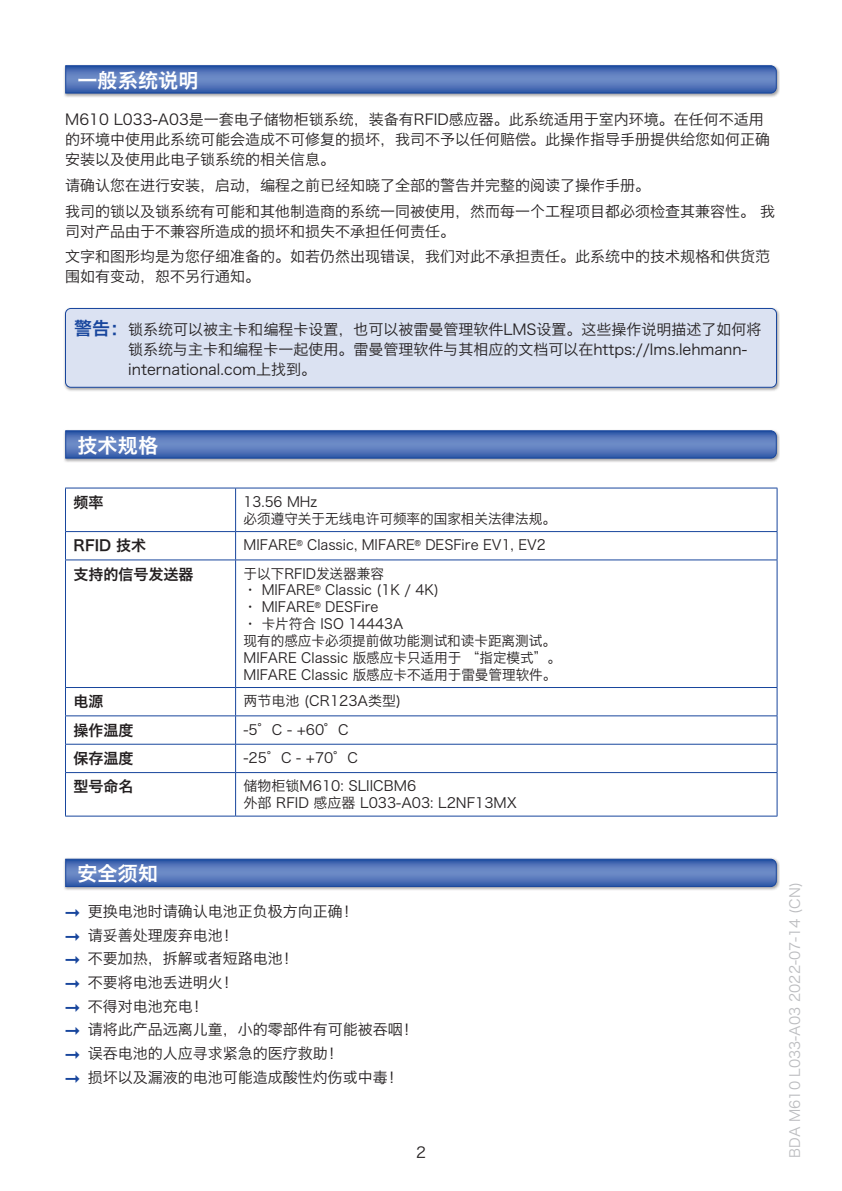
<style>
.page{position:relative;width:842px;height:1191px;background:#fff}
.page>*{position:absolute;margin:0;border:0;box-sizing:border-box;transform-origin:0 0}
.t1{font:20px "Hiragino Sans GB W6";letter-spacing:.01em;color:#fff}
.t2{font:15px/23.6px "Hiragino Sans GB W3";color:#231f20}
.t3{font:15px "Hiragino Sans GB W6";color:#231f20}
.t4{font:14px/16.8px "Hiragino Sans GB W3";color:#231f20}
.t5{font:14px "Hiragino Sans GB W3";color:#bcbdc0}
.s1{font-family:"Hiragino Sans GB W6";font-size:18px;color:#18469d}
</style>
<div class="page">
<div style="left:63px;top:64px;width:717px;height:34px;background:#231f20;opacity:.4"></div>
<svg style="left:65px;top:65px;width:712px;height:29px"></svg>
<div style="left:63px;top:307px;width:717px;height:84px;background:#231f20;opacity:.4"></div>
<div style="left:65px;top:308px;width:711px;height:79px;background:#dbe2f2;border-radius:5px"></div>
<div style="left:65px;top:308px;width:712px;height:79px;border:1px solid #18469d;border-radius:5px"></div>
<div style="left:63px;top:429px;width:717px;height:34px;background:#231f20;opacity:.4"></div>
<svg style="left:65px;top:430px;width:712px;height:29px"></svg>
<div style="left:63px;top:857px;width:717px;height:34px;background:#231f20;opacity:.4"></div>
<svg style="left:65px;top:858px;width:712px;height:29px"></svg>
<svg style="left:236px;top:532px;width:541px;height:283px"></svg>
<hr style="left:65px;top:488px;width:171px;height:1px;background:#18469d">
<hr style="left:65px;top:488px;width:1px;height:43px;background:#18469d">
<hr style="left:236px;top:488px;width:541px;height:1px;background:#18469d">
<hr style="left:235px;top:488px;width:1px;height:43px;background:#18469d">
<hr style="left:777px;top:488px;width:1px;height:43px;background:#18469d">
<hr style="left:65px;top:531px;width:171px;height:1px;background:#18469d">
<svg style="left:65px;top:532px;width:1px;height:27px"></svg>
<hr style="left:236px;top:531px;width:541px;height:1px;background:#18469d">
<svg style="left:235px;top:532px;width:1px;height:27px"></svg>
<svg style="left:777px;top:532px;width:1px;height:27px"></svg>
<hr style="left:65px;top:559px;width:171px;height:1px;background:#18469d">
<hr style="left:65px;top:560px;width:1px;height:127px;background:#18469d">
<hr style="left:236px;top:559px;width:541px;height:1px;background:#18469d">
<hr style="left:235px;top:560px;width:1px;height:127px;background:#18469d">
<hr style="left:777px;top:560px;width:1px;height:127px;background:#18469d">
<hr style="left:65px;top:687px;width:171px;height:1px;background:#18469d">
<hr style="left:236px;top:687px;width:541px;height:1px;background:#18469d">
<hr style="left:65px;top:715px;width:171px;height:1px;background:#18469d">
<hr style="left:236px;top:715px;width:541px;height:1px;background:#18469d">
<hr style="left:65px;top:744px;width:171px;height:1px;background:#18469d">
<svg style="left:65px;top:688px;width:1px;height:84px"></svg>
<hr style="left:236px;top:744px;width:541px;height:1px;background:#18469d">
<svg style="left:235px;top:688px;width:1px;height:84px"></svg>
<svg style="left:777px;top:688px;width:1px;height:84px"></svg>
<hr style="left:65px;top:772px;width:171px;height:1px;background:#18469d">
<hr style="left:65px;top:773px;width:1px;height:43px;background:#18469d">
<hr style="left:236px;top:772px;width:541px;height:1px;background:#18469d">
<hr style="left:235px;top:773px;width:1px;height:43px;background:#18469d">
<hr style="left:777px;top:773px;width:1px;height:43px;background:#18469d">
<hr style="left:65px;top:815px;width:171px;height:1px;background:#18469d">
<hr style="left:236px;top:815px;width:541px;height:1px;background:#18469d">
<h1 class="t1" style="left:77px;top:67px;width:122px">一般系统说明</h1>
<p class="t2" style="left:65px;top:109px;width:706px;line-height:20px">M610 L033-A03是一套电子储物柜锁系统，装备有RFID感应器。此系统适用于室内环境。在任何不适用的环境中使用此系统可能会造成不可修复的损坏，我司不予以任何赔偿。此操作指导手册提供给您如何正确安装以及使用此电子锁系统的相关信息。</p>
<p class="t2" style="left:65px;top:172px;width:711px;line-height:25.6px">请确认您在进行安装，启动，编程之前已经知晓了全部的警告并完整的阅读了操作手册。<br>我司的锁以及锁系统有可能和其他制造商的系统一同被使用，然而每一个工程项目都必须检查其兼容性。 我</p>
<p class="t2" style="left:65px;top:218px;width:706px;line-height:25.6px">司对产品由于不兼容所造成的损坏和损失不承担任何责任。<br>文字和图形均是为您仔细准备的。如若仍然出现错误，我们对此不承担责任。此系统中的技术规格和供货范</p>
<p class="t2" style="left:65px;top:265px;width:197px">围如有变动，恕不另行通知。</p>
<p class="t2" style="left:128px;top:319px;width:635px;line-height:20px;text-indent:-54px"><span class="s1">警告：</span>锁系统可以被主卡和编程卡设置，也可以被雷曼管理软件LMS设置。这些操作说明描述了如何将锁系统与主卡和编程卡一起使用。雷曼管理软件与其相应的文档可以在https://lms.lehmann&shy;international.com上找到。</p>
<h1 class="t1" style="left:77px;top:432px;width:82px">技术规格</h1>
<p class="t3" style="left:73px;top:492px;width:31px">频率</p>
<p class="t4" style="left:244px;top:493px;width:314px">13.56 MHz<br>必须遵守关于无线电许可频率的国家相关法律法规。</p>
<p class="t3" style="left:73px;top:536px;width:74px">RFID 技术</p>
<p class="t4" style="left:244px;top:536px;width:304px">MIFARE<sup>®</sup> Classic, MIFARE<sup>®</sup> DESFire EV1, EV2</p>
<p class="t3" style="left:73px;top:564px;width:121px">支持的信号发送器</p>
<p class="t4" style="left:244px;top:565px;width:142px">于以下RFID发送器兼容</p>
<p class="t4" style="left:244px;top:581px;width:197px">• MIFARE<sup>®</sup> Classic (1K / 4K)</p>
<p class="t4" style="left:244px;top:598px;width:136px">• MIFARE<sup>®</sup> DESFire</p>
<p class="t4" style="left:244px;top:615px;width:319px">• 卡片符合 ISO 14443A<br>现有的感应卡必须提前做功能测试和读卡距离测试。<br>MIFARE Classic 版感应卡只适用于 “指定模式”。<br>MIFARE Classic 版感应卡不适用于雷曼管理软件。</p>
<p class="t3" style="left:73px;top:692px;width:31px">电源</p>
<p class="t4" style="left:244px;top:692px;width:159px">两节电池 (CR123A类型)</p>
<p class="t3" style="left:73px;top:720px;width:61px">操作温度</p>
<p class="t4" style="left:244px;top:720px;width:107px">-5°C - +60°C</p>
<p class="t3" style="left:73px;top:748px;width:61px">保存温度</p>
<p class="t4" style="left:244px;top:749px;width:116px">-25°C - +70°C</p>
<p class="t3" style="left:73px;top:777px;width:61px">型号命名</p>
<p class="t4" style="left:244px;top:777px;width:275px">储物柜锁M610: SLIICBM6<br>外部 RFID 感应器 L033-A03: L2NF13MX</p>
<h1 class="t1" style="left:77px;top:860px;width:82px">安全须知</h1>
<p class="t2" style="left:88px;top:899px;width:331px">更换电池时请确认电池正负极方向正确！<br>请妥善处理废弃电池！<br>不要加热，拆解或者短路电池！<br>不要将电池丢进明火！<br>不得对电池充电！<br>请将此产品远离儿童，小的零部件有可能被吞咽！误吞电池的人应寻求紧急的医疗救助！<br>损坏以及漏液的电池可能造成酸性灼伤或中毒！</p>
<p class="t2" style="left:416px;top:1139px;width:11px">2</p>
<p class="t5" style="left:786px;top:1157px;width:277px;rotate:-90deg">BDA M610 L033-A03 2022-07-14 (CN)</p>
</div>
